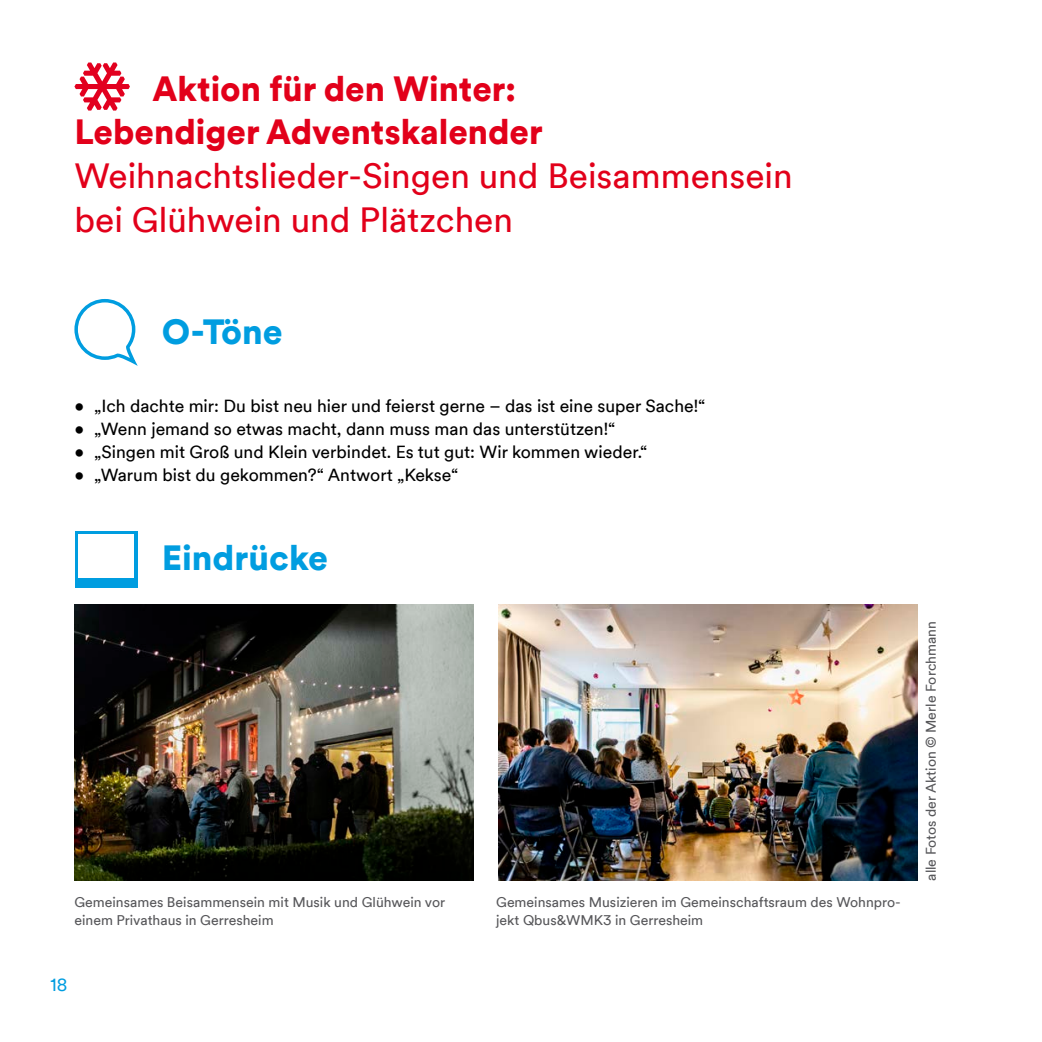
<style>
.page{position:relative;width:1042px;height:1042px;background:#fff}
.page>*{position:absolute;margin:0;border:0;box-sizing:border-box;transform-origin:0 0}
.t1{font:35px/43.8px "Duesseldorf Circular TT";color:#e2001a}
.t2{font:900 35px/43.8px "Duesseldorf Circular TT";color:#e2001a}
.t3{font:900 35px "Duesseldorf Circular TT";color:#009de0}
.t4{font:17.5px "Duesseldorf Circular TT";color:#000}
.t5{font:17.5px "Duesseldorf Circular TT";color:#009de0}
.t6{font:14px/17.5px "Duesseldorf Circular TT";color:#57575a}
</style>
<div class="page">
<img style="left:499px;top:604px;width:419px;height:277px">
<img style="left:74px;top:604px;width:399px;height:277px">
<svg style="left:74px;top:299px;width:63px;height:66px"></svg>
<div style="left:75px;top:531px;width:62px;height:57px;background:#009de0"></div>
<div style="left:78px;top:534px;width:56px;height:44px;background:#fff"></div>
<svg style="left:74px;top:63px;width:56px;height:48px"></svg>
<h1 class="t2" style="left:74px;top:65px;width:470px;text-indent:78px">Aktion für den Winter:<br>Lebendiger Adventskalender</h1>
<h1 class="t1" style="left:74px;top:152px;width:720px">Weihnachtslieder-Singen und Beisammensein bei Glühwein und Plätzchen</h1>
<h1 class="t3" style="left:162px;top:307px;width:123px">O-Töne</h1>
<p class="t4" style="left:74px;top:394px;width:632px">• „Ich dachte mir: Du bist neu hier und feierst gerne – das ist eine super Sache!“</p>
<p class="t4" style="left:74px;top:417px;width:542px">• „Wenn jemand so etwas macht, dann muss man das unterstützen!“</p>
<p class="t4" style="left:74px;top:440px;width:574px">• „Singen mit Groß und Klein verbindet. Es tut gut: Wir kommen wieder.“</p>
<p class="t4" style="left:74px;top:463px;width:385px">• „Warum bist du gekommen?“ Antwort „Kekse“</p>
<h1 class="t3" style="left:162px;top:533px;width:168px">Eindrücke</h1>
<p class="t6" style="left:74px;top:893px;width:372px">Gemeinsames Beisammensein mit Musik und Glühwein vor einem Privathaus in Gerresheim</p>
<p class="t5" style="left:51px;top:973px;width:18px">18</p>
<p class="t6" style="left:496px;top:893px;width:406px">Gemeinsames Musizieren im Gemeinschaftsraum des Wohnpro&shy;jekt Qbus&amp;WMK3 in Gerresheim</p>
<p class="t6" style="left:921px;top:881px;width:261px;rotate:-90deg">alle Fotos der Aktion © Merle Forchmann</p>
</div>
